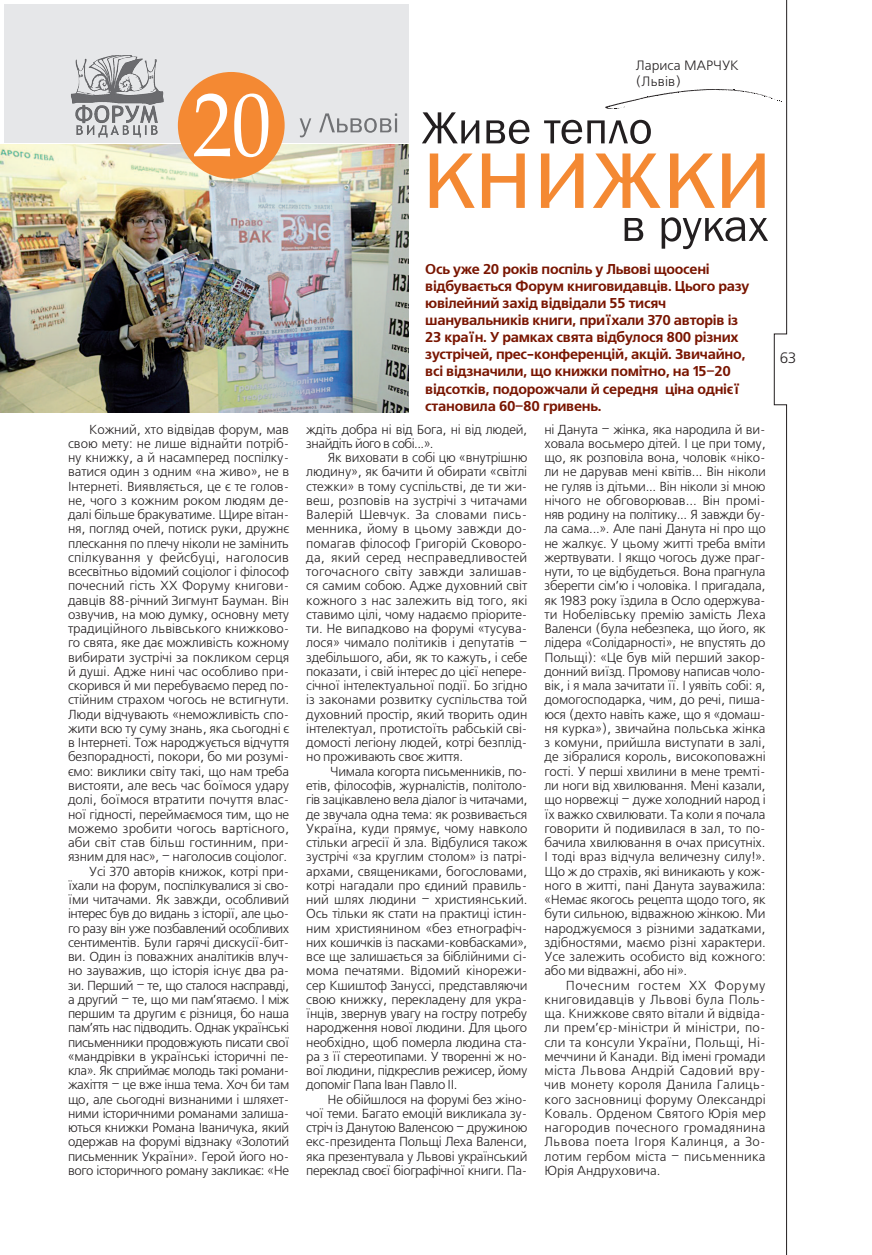
<style>
.page{position:relative;width:872px;height:1255px;background:#fff}
.page>*{position:absolute;margin:0;border:0;box-sizing:border-box;transform-origin:0 0}
.foto{font:15px "Free Set C";color:#231f20}
.vrez{font:700 14.25px/17.1px "Free Set C";letter-spacing:-.02em;color:#791500}
.author{font:13.5px "Free Set C";color:#231f20}
.text_freeset{font:13.05px/14.2px "Free Set C";letter-spacing:-.025em;color:#231f20;text-align:justify}
</style>
<div class="page">
<div style="left:4px;top:4px;width:404px;height:139px;background:#e6e7e9"></div>
<img style="left:71px;top:55px;width:93px;height:83px">
<img style="left:0;top:144px;width:408px;height:268px">
<svg style="left:300px;top:113px;width:97px;height:24px"></svg>
<div style="left:178px;top:72px;width:107px;height:107px;background:#f48933;border-radius:50%"></div>
<svg style="left:194px;top:93px;width:74px;height:64px"></svg>
<svg style="left:422px;top:0;width:365px;height:1254px"></svg>
<p class="author" style="left:636px;top:58px;width:104px">Лариса МАРЧУК</p>
<p class="author" style="left:636px;top:74px;width:47px">(Львів)</p>
<p class="text_freeset" style="left:68px;top:422px;width:223px;text-indent:21px">Кожний, хто відвідав форум, мав свою мету: не лише віднайти потріб&shy;ну книжку, а й насамперед поспілку&shy;ватися один з одним «на живо», не в Інтернеті. Виявляється, це є те голов&shy;не, чого з кожним роком людям де&shy;далі більше бракуватиме. Щире вітан&shy;ня, погляд очей, потиск руки, дружнє плескання по плечу ніколи не замінить спілкування у фейсбуці, наголосив всесвітньо відомий соціолог і філософ почесний гість ХХ Форуму книгови&shy;давців 88- річний Зигмунт Бауман. Він озвучив, на мою думку, основну мету традиційного львівського книжково&shy;го свята, яке дає можливість кожному вибирати зустрічі за покликом серця й душі. Адже нині час особливо при&shy;скорився й ми перебуваємо перед по&shy;стійним страхом чогось не встигнути.<br>Люди відчувають «неможливість спо&shy;жити всю ту суму знань, яка сьогодні є в Інтернеті. Тож народжується відчуття безпорадності, покори, бо ми розумі&shy;ємо: виклики світу такі, що нам треба вистояти, але весь час боїмося удару долі, боїмося втратити почуття влас&shy;ної гідності, переймаємося тим, що не можемо зробити чогось вартісного, аби світ став більш гостинним, при&shy;язним для нас», – наголосив соціолог.</p>
<p class="text_freeset" style="left:68px;top:864px;width:223px;text-align:left;text-indent:21px">Усі 370 авторів книжок, котрі при&shy;їхали на форум, поспілкувалися зі сво&shy;їми читачами. Як завжди, особливий інтерес був до видань з історії, але цьо&shy;го разу він уже позбавлений особливих сентиментів. Були гарячі дискусії- бит&shy;ви. Один із поважних аналітиків влуч&shy;но зауважив, що історія існує два ра&shy;зи. Перший – те, що сталося насправді, а другий – те, що ми пам’ятаємо. І між першим та другим є різниця, бо наша пам’ять нас підводить. Однак українські письменники продовжують писати свої «мандрівки в українські історичні пе&shy;кла». Як сприймає молодь такі романи&shy;жахіття – це вже інша тема. Хоч би там що, але сьогодні визнаними і шляхет&shy;ними історичними романами залиша&shy;ються книжки Романа Іваничука, який одержав на форумі відзнаку «Золотий письменник України». Герой його но&shy;вого історичного роману закликає: «Не</p>
<p class="vrez" style="left:425px;top:261px;width:326px">Ось уже 20 років поспіль у Львові щоосені відбувається Форум книговидавців. Цього разу ювілейний захід відвідали 55 тисяч шанувальників книги, приїхали 370 авторів із 23 країн. У рамках свята відбулося 800 різних зустрічей, прес-конференцій, акцій. Звичайно, всі відзначили, що книжки помітно, на 15–20 відсотків, подорожчали й середня ціна однієї становила 60–80 гривень.</p>
<p class="text_freeset" style="left:306px;top:422px;width:222px">ждіть добра ні від Бога, ні від людей, знайдіть його в собі...».</p>
<p class="text_freeset" style="left:306px;top:451px;width:223px;text-indent:21px">Як виховати в собі цю «внутрішню людину», як бачити й обирати «світлі стежки» в тому суспільстві, де ти жи&shy;веш, розповів на зустрічі з читачами Валерій Шевчук. За словами пись&shy;менника, йому в цьому завжди до&shy;помагав філософ Григорій Сковоро&shy;да, який серед несправедливостей тогочасного світу завжди залишав&shy;ся самим собою. Адже духовний світ кожного з нас залежить від того, які ставимо цілі, чому надаємо пріорите&shy;ти. Не випадково на форумі «тусува&shy;лося» чимало політиків і депутатів – здебільшого, аби, як то кажуть, і себе показати, і свій інтерес до цієї непере&shy;січної інтелектуальної події. Бо згідно із законами розвитку суспільства той духовний простір, який творить один інтелектуал, протистоїть рабській сві&shy;домості легіону людей, котрі безплід&shy;но проживають своє життя.</p>
<p class="text_freeset" style="left:306px;top:764px;width:223px;text-indent:24px">Чимала когорта письменників, по&shy;етів, філософів, журналістів, політоло&shy;гів зацікавлено вела діалог із читачами, де звучала одна тема: як розвивається Україна, куди прямує, чому навколо стільки агресії й зла. Відбулися також зустрічі «за круглим столом» із патрі&shy;архами, священиками, богословами, котрі нагадали про єдиний правиль&shy;ний шлях людини – християнський.<br>Ось тільки як стати на практиці істин&shy;ним християнином «без етнографіч&shy;них кошичків із пасками- ковбасками», все ще залишається за біблійними сі&shy;мома печатями. Відомий кінорежи&shy;сер Кшиштоф Зануссі, представляючи свою книжку, перекладену для укра&shy;їнців, звернув увагу на гостру потребу народження нової людини. Для цього необхідно, щоб померла людина ста&shy;ра з її стереотипами. У творенні ж но&shy;вої людини, підкреслив режисер, йому допоміг Папа Іван Павло ІІ.</p>
<p class="text_freeset" style="left:306px;top:1092px;width:223px;text-indent:21px">Не обійшлося на форумі без жіно&shy;чої теми. Багато емоцій викликала зу&shy;стріч із Данутою Валенсою – дружиною екс- президента Польщі Леха Валенси, яка презентувала у Львові український переклад своєї біографічної книги. Па-</p>
<p class="text_freeset" style="left:544px;top:422px;width:223px">ні Данута – жінка, яка народила й ви&shy;ховала восьмеро дітей. І це при тому, що, як розповіла вона, чоловік «ніко&shy;ли не дарував мені квітів... Він ніколи не гуляв із дітьми... Він ніколи зі мною нічого не обговорював... Він промі&shy;няв родину на політику... Я завжди бу&shy;ла сама...». Але пані Данута ні про що не жалкує. У цьому житті треба вміти жертвувати. І якщо чогось дуже праг&shy;нути, то це відбудеться. Вона прагнула зберегти сім’ю і чоловіка. І пригадала, як 1983 року їздила в Осло одержува&shy;ти Нобелівську премію замість Леха Валенси (була небезпека, що його, як лідера «Солідарності», не впустять до Польщі): «Це був мій перший закор&shy;донний виїзд. Промову написав чоло&shy;вік, і я мала зачитати її. І уявіть собі: я, домогосподарка, чим, до речі, пиша&shy;юся (дехто навіть каже, що я «домаш&shy;ня курка»), звичайна польська жінка з комуни, прийшла виступати в залі, де зібралися король, високоповажні гості. У перші хвилини в мене тремті&shy;ли ноги від хвилювання. Мені казали, що норвежці – дуже холодний народ і їх важко схвилювати. Та коли я почала говорити й подивилася в зал, то по&shy;бачила хвилювання в очах присутніх.<br>І тоді враз відчула величезну силу!».<br>Що ж до страхів, які виникають у кож&shy;ного в житті, пані Данута зауважила: «Немає якогось рецепта щодо того, як бути сильною, відважною жінкою. Ми народжуємося з різними задатками, здібностями, маємо різні характери.<br>Усе залежить особисто від кожного: або ми відважні, або ні».</p>
<p class="text_freeset" style="left:544px;top:978px;width:223px;text-indent:21px">Почесним гостем ХХ Форуму книговидавців у Львові була Поль&shy;ща. Книжкове свято вітали й відвіда&shy;ли прем’єр- міністри й міністри, по&shy;сли та консули України, Польщі, Ні&shy;меччини й Канади. Від імені громади міста Львова Андрій Садовий вру&shy;чив монету короля Данила Галиць&shy;кого засновниці форуму Олександрі Коваль. Орденом Святого Юрія мер нагородив почесного громадянина Львова поета Ігоря Калинця, а Зо&shy;лотим гербом міста – письменника Юрія Андруховича.</p>
<p class="foto" style="left:779px;top:349px;width:18px">63</p>
</div>
